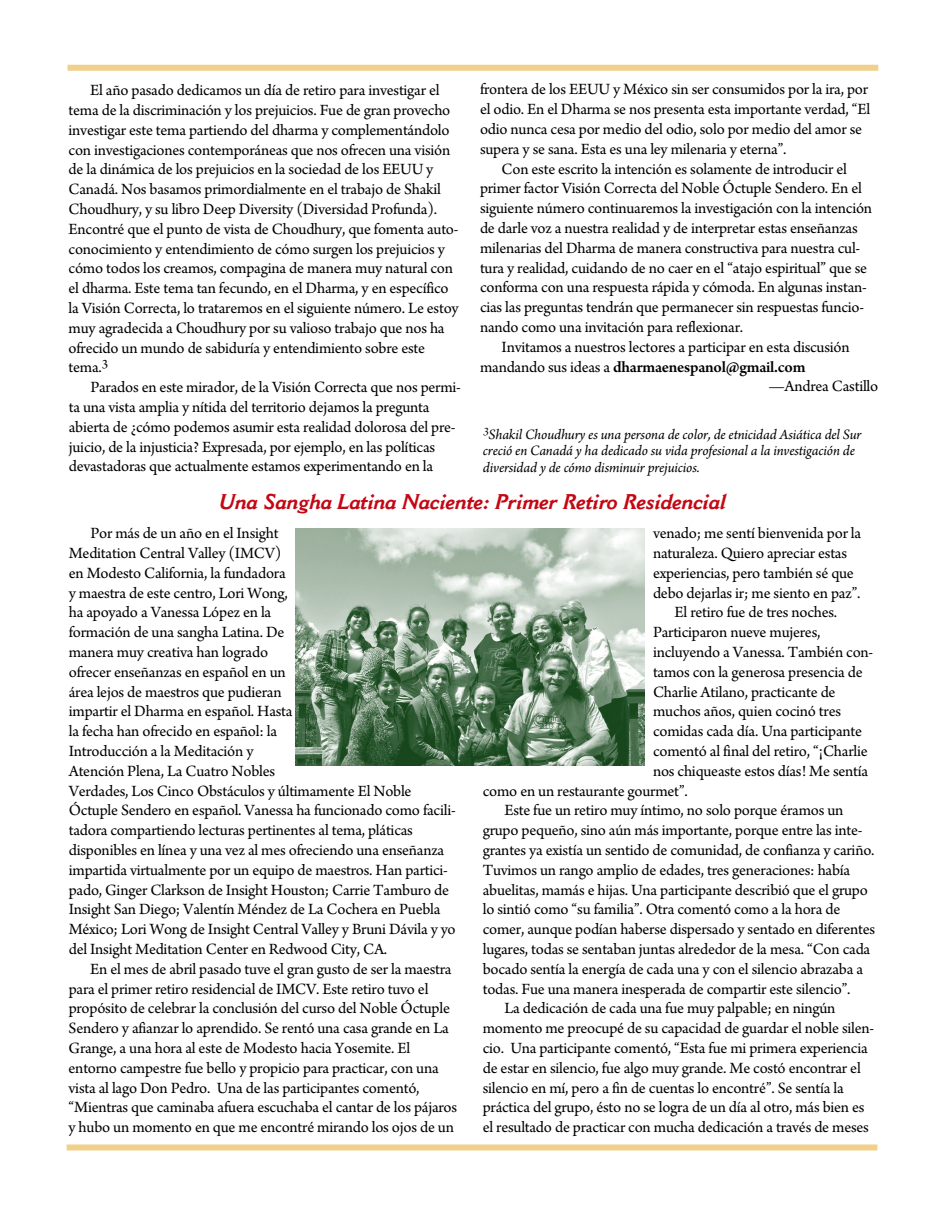
<style>
.page{position:relative;width:945px;height:1215px;background:#fff}
.page>*{position:absolute;margin:0;border:0;box-sizing:border-box;transform-origin:0 0}
.t1{font:italic 700 21px "Cantoria";letter-spacing:-.02em;color:#c30713}
.t2{font:16.5px/19.8px "Arno Pro";letter-spacing:-.015em;color:#000}
.t3{font:600 16.5px "Arno Pro";letter-spacing:-.015em;color:#000}
.t4{font:italic 15px/16.5px "Arno Pro";letter-spacing:-.01em;color:#000}
.s1{font-weight:400}
</style>
<div class="page">
<div style="left:68px;top:65px;width:810px;height:6px;background:#f0d08b"></div>
<div style="left:67px;top:1144px;width:810px;height:6px;background:#f0d08b"></div>
<img style="left:296px;top:529px;width:348px;height:237px">
<p class="t2" style="left:69px;top:82px;width:392px;text-indent:22px">El año pasado dedicamos un día de retiro para investigar el tema de la discriminación y los prejuicios. Fue de gran provecho investigar este tema partiendo del dharma y complementándolo con investigaciones contemporáneas que nos ofrecen una visión de la dinámica de los prejuicios en la sociedad de los EEUU y Canadá. Nos basamos primordialmente en el trabajo de Shakil Choudhury, y su libro Deep Diversity (Diversidad Profunda).<br>Encontré que el punto de vista de Choudhury, que fomenta auto&shy;conocimiento y entendimiento de cómo surgen los prejuicios y cómo todos los creamos, compagina de manera muy natural con el dharma. Este tema tan fecundo, en el Dharma, y en específico la Visión Correcta, lo trataremos en el siguiente número. Le estoy muy agradecida a Choudhury por su valioso trabajo que nos ha ofrecido un mundo de sabiduría y entendimiento sobre este tema.<sup>3</sup></p>
<p class="t2" style="left:69px;top:379px;width:394px;text-indent:22px">Parados en este mirador, de la Visión Correcta que nos permi&shy;ta una vista amplia y nítida del territorio dejamos la pregunta abierta de ¿cómo podemos asumir esta realidad dolorosa del pre&shy;juicio, de la injusticia? Expresada, por ejemplo, en las políticas devastadoras que actualmente estamos experimentando en la</p>
<p class="t2" style="left:480px;top:81px;width:392px">frontera de los EEUU y México sin ser consumidos por la ira, por el odio. En el Dharma se nos presenta esta importante verdad, “El odio nunca cesa por medio del odio, solo por medio del amor se supera y se sana. Esta es una ley milenaria y eterna”.</p>
<p class="t2" style="left:480px;top:160px;width:394px;text-indent:22px">Con este escrito la intención es solamente de introducir el primer factor Visión Correcta del Noble Óctuple Sendero. En el siguiente número continuaremos la investigación con la intención de darle voz a nuestra realidad y de interpretar estas enseñanzas milenarias del Dharma de manera constructiva para nuestra cul&shy;tura y realidad, cuidando de no caer en el “atajo espiritual” que se conforma con una respuesta rápida y cómoda. En algunas instan&shy;cias las preguntas tendrán que permanecer sin respuestas funcio&shy;nando como una invitación para reflexionar.</p>
<p class="t2" style="left:502px;top:338px;width:350px">Invitamos a nuestros lectores a participar en esta discusión</p>
<p class="t3" style="left:480px;top:361px;width:327px"><span class="s1">mandando sus ideas a</span> dharmaenespanol@gmail.com</p>
<p class="t2" style="left:768px;top:378px;width:111px">—Andrea Castillo</p>
<p class="t4" style="left:483px;top:427px;width:380px"><sup>3</sup>Shakil Choudhury es una persona de color, de etnicidad Asiática del Sur creció en Canadá y ha dedicado su vida profesional a la investigación de diversidad y de cómo disminuir prejuicios.</p>
<p class="t1" style="left:220px;top:495px;width:509px">Una Sangha Latina Naciente: Primer Retiro Residencial</p>
<p class="t2" style="left:69px;top:525px;width:389px;text-indent:22px">Por más de un año en el Insight<br>Meditation Central Valley (IMCV)<br>en Modesto California, la fundadora<br>y maestra de este centro, Lori Wong,<br>ha apoyado a Vanessa López en la<br>formación de una sangha Latina. De<br>manera muy creativa han logrado<br>ofrecer enseñanzas en español en un<br>área lejos de maestros que pudieran<br>impartir el Dharma en español. Hasta<br>la fecha han ofrecido en español: la<br>Introducción a la Meditación y<br>Atención Plena, La Cuatro Nobles<br>Verdades, Los Cinco Obstáculos y últimamente El Noble Óctuple Sendero en español. Vanessa ha funcionado como facili&shy;tadora compartiendo lecturas pertinentes al tema, pláticas disponibles en línea y una vez al mes ofreciendo una enseñanza impartida virtualmente por un equipo de maestros. Han partici&shy;pado, Ginger Clarkson de Insight Houston; Carrie Tamburo de Insight San Diego; Valentín Méndez de La Cochera en Puebla México; Lori Wong de Insight Central Valley y Bruni Dávila y yo del Insight Meditation Center en Redwood City, CA.</p>
<p class="t2" style="left:69px;top:960px;width:390px;text-indent:22px">En el mes de abril pasado tuve el gran gusto de ser la maestra para el primer retiro residencial de IMCV. Este retiro tuvo el propósito de celebrar la conclusión del curso del Noble Óctuple Sendero y afianzar lo aprendido. Se rentó una casa grande en La Grange, a una hora al este de Modesto hacia Yosemite. El entorno campestre fue bello y propicio para practicar, con una vista al lago Don Pedro. Una de las participantes comentó, “Mientras que caminaba afuera escuchaba el cantar de los pájaros y hubo un momento en que me encontré mirando los ojos de un</p>
<p class="t2" style="left:653px;top:525px;width:210px">venado; me sentí bienvenida por la</p>
<p class="t2" style="left:653px;top:545px;width:196px">naturaleza. Quiero apreciar estas</p>
<p class="t2" style="left:653px;top:564px;width:202px">experiencias, pero también sé que</p>
<p class="t2" style="left:653px;top:584px;width:209px">debo dejarlas ir; me siento en paz”.</p>
<p class="t2" style="left:675px;top:604px;width:164px">El retiro fue de tres noches.</p>
<p class="t2" style="left:653px;top:624px;width:169px">Participaron nueve mujeres,</p>
<p class="t2" style="left:653px;top:644px;width:222px">incluyendo a Vanessa. También con-</p>
<p class="t2" style="left:653px;top:663px;width:211px">tamos con la generosa presencia de</p>
<p class="t2" style="left:653px;top:683px;width:184px">Charlie Atilano, practicante de</p>
<p class="t2" style="left:653px;top:703px;width:190px">muchos años, quien cocinó tres</p>
<p class="t2" style="left:653px;top:723px;width:211px">comidas cada día. Una participante</p>
<p class="t2" style="left:653px;top:743px;width:216px">comentó al final del retiro, “¡Charlie</p>
<p class="t2" style="left:653px;top:762px;width:217px">nos chiqueaste estos días! Me sentía</p>
<p class="t2" style="left:483px;top:782px;width:207px">como en un restaurante gourmet”.</p>
<p class="t2" style="left:504px;top:802px;width:341px">Este fue un retiro muy íntimo, no solo porque éramos un</p>
<p class="t2" style="left:483px;top:822px;width:381px">grupo pequeño, sino aún más importante, porque entre las inte-</p>
<p class="t2" style="left:483px;top:842px;width:393px">grantes ya existía un sentido de comunidad, de confianza y cariño.</p>
<p class="t2" style="left:483px;top:861px;width:369px">Tuvimos un rango amplio de edades, tres generaciones: había</p>
<p class="t2" style="left:483px;top:881px;width:387px">abuelitas, mamás e hijas. Una participante describió que el grupo</p>
<p class="t2" style="left:483px;top:901px;width:359px">lo sintió como “su familia”. Otra comentó como a la hora de</p>
<p class="t2" style="left:483px;top:921px;width:394px">comer, aunque podían haberse dispersado y sentado en diferentes</p>
<p class="t2" style="left:483px;top:941px;width:389px">lugares, todas se sentaban juntas alrededor de la mesa. “Con cada</p>
<p class="t2" style="left:483px;top:960px;width:382px">bocado sentía la energía de cada una y con el silencio abrazaba a</p>
<p class="t2" style="left:483px;top:980px;width:369px">todas. Fue una manera inesperada de compartir este silencio”.</p>
<p class="t2" style="left:504px;top:1000px;width:333px">La dedicación de cada una fue muy palpable; en ningún</p>
<p class="t2" style="left:483px;top:1020px;width:393px">momento me preocupé de su capacidad de guardar el noble silen-</p>
<p class="t2" style="left:483px;top:1040px;width:386px">cio. Una participante comentó, “Esta fue mi primera experiencia</p>
<p class="t2" style="left:483px;top:1059px;width:380px">de estar en silencio, fue algo muy grande. Me costó encontrar el</p>
<p class="t2" style="left:483px;top:1079px;width:363px">silencio en mí, pero a fin de cuentas lo encontré”. Se sentía la</p>
<p class="t2" style="left:483px;top:1099px;width:383px">práctica del grupo, ésto no se logra de un día al otro, más bien es</p>
<p class="t2" style="left:483px;top:1119px;width:388px">el resultado de practicar con mucha dedicación a través de meses</p>
</div>
